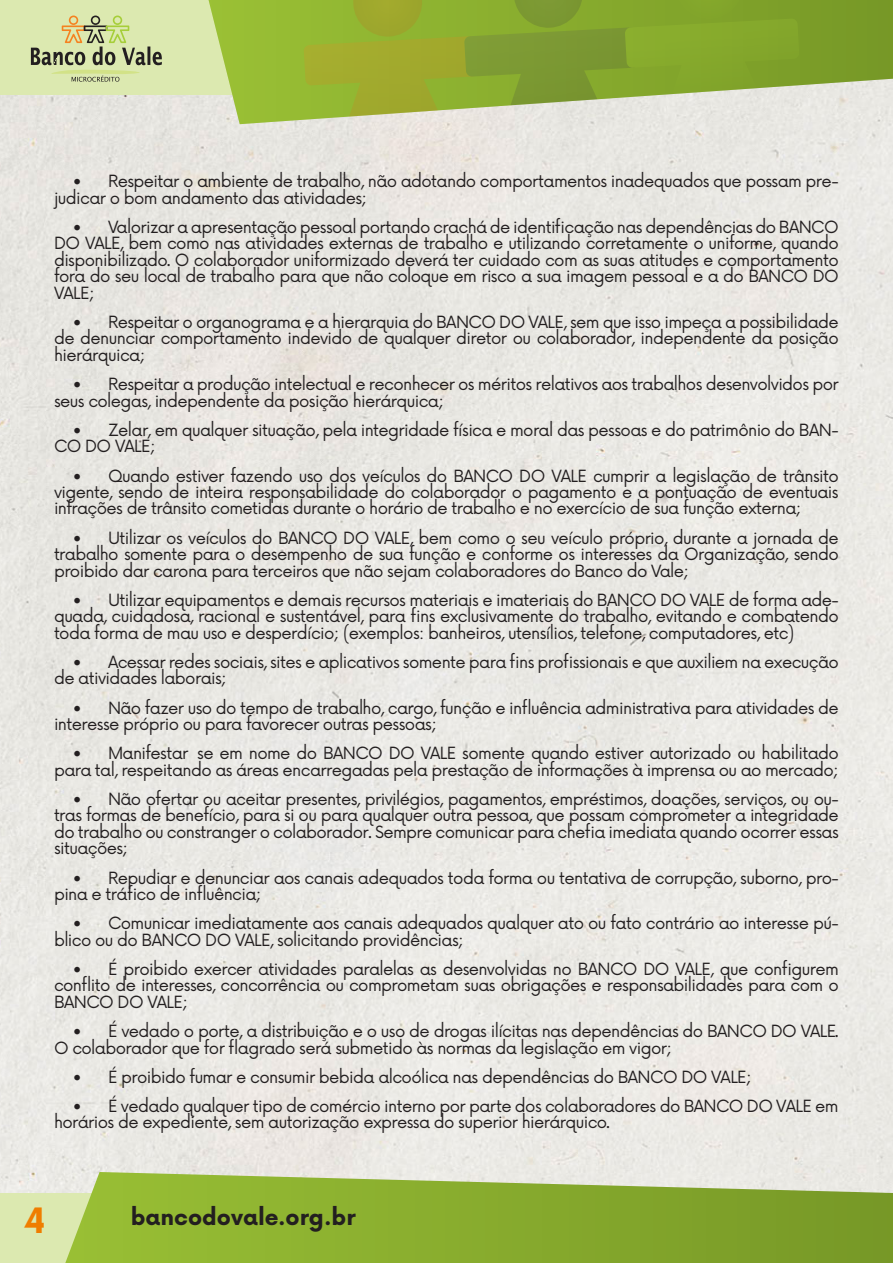
<style>
.page{position:relative;width:893px;height:1263px;background:#fff}
.page>*{position:absolute;margin:0;border:0;box-sizing:border-box;transform-origin:0 0}
.t1{font:700 34.05px "Now";color:#ef7d00}
.t2{font:700 22.35px "Now";color:#231f20}
.t3{font:16.35px/16.4px "Now";letter-spacing:-.04em;color:#231f20}
</style>
<div class="page">
<div style="left:0;top:95px;width:893px;height:1098px;background:#eae9e4"></div>
<div style="left:0;top:0;width:443px;height:95px;background:#dce9b0"></div>
<div style="left:0;top:1193px;width:853px;height:70px;background:#dce9b0"></div>
<svg style="left:208px;top:0;width:685px;height:124px;background:#aac26b"></svg>
<svg style="left:304px;top:0;width:495px;height:117px;background:#96af44"></svg>
<svg style="left:40px;top:1172px;width:853px;height:91px;background:#97b548"></svg>
<svg style="left:31px;top:16px;width:131px;height:66px"></svg>
<p class="t3" style="left:54px;top:172px;width:786px;text-indent:18px">• Respeitar o ambiente de trabalho, não adotando comportamentos inadequados que possam pre&shy;judicar o bom andamento das atividades;</p>
<p class="t3" style="left:54px;top:218px;width:786px;text-align:justify;text-indent:18px">• Valorizar a apresentação pessoal portando crachá de identificação nas dependências do BANCO DO VALE, bem como nas atividades externas de trabalho e utilizando corretamente o uniforme, quando disponibilizado. O colaborador uniformizado deverá ter cuidado com as suas atitudes e comportamento fora do seu local de trabalho para que não coloque em risco a sua imagem pessoal e a do BANCO DO VALE;</p>
<p class="t3" style="left:54px;top:313px;width:786px;text-align:justify;text-indent:18px">• Respeitar o organograma e a hierarquia do BANCO DO VALE, sem que isso impeça a possibilidade de denunciar comportamento indevido de qualquer diretor ou colaborador, independente da posição hierárquica;</p>
<p class="t3" style="left:54px;top:375px;width:786px;text-indent:18px">• Respeitar a produção intelectual e reconhecer os méritos relativos aos trabalhos desenvolvidos por seus colegas, independente da posição hierárquica;</p>
<p class="t3" style="left:54px;top:421px;width:786px;text-indent:18px">• Zelar, em qualquer situação, pela integridade física e moral das pessoas e do patrimônio do BAN-<br>CO DO VALE;</p>
<p class="t3" style="left:54px;top:466px;width:786px;text-align:justify;text-indent:18px">• Quando estiver fazendo uso dos veículos do BANCO DO VALE cumprir a legislação de trânsito vigente, sendo de inteira responsabilidade do colaborador o pagamento e a pontuação de eventuais infrações de trânsito cometidas durante o horário de trabalho e no exercício de sua função externa;</p>
<p class="t3" style="left:54px;top:528px;width:786px;text-align:justify;text-indent:18px">• Utilizar os veículos do BANCO DO VALE, bem como o seu veículo próprio, durante a jornada de trabalho somente para o desempenho de sua função e conforme os interesses da Organização, sendo proibido dar carona para terceiros que não sejam colaboradores do Banco do Vale;</p>
<p class="t3" style="left:54px;top:590px;width:786px;text-align:justify;text-indent:18px">• Utilizar equipamentos e demais recursos materiais e imateriais do BANCO DO VALE de forma ade&shy;quada, cuidadosa, racional e sustentável, para fins exclusivamente do trabalho, evitando e combatendo toda forma de mau uso e desperdício; (exemplos: banheiros, utensílios, telefone, computadores, etc)</p>
<p class="t3" style="left:54px;top:653px;width:786px;text-indent:18px">• Acessar redes sociais, sites e aplicativos somente para fins profissionais e que auxiliem na execução de atividades laborais;</p>
<p class="t3" style="left:54px;top:698px;width:786px;text-indent:18px">• Não fazer uso do tempo de trabalho, cargo, função e influência administrativa para atividades de interesse próprio ou para favorecer outras pessoas;</p>
<p class="t3" style="left:54px;top:744px;width:786px;text-align:right">• Manifestar‐se em nome do BANCO DO VALE somente quando estiver autorizado ou habilitado para tal, respeitando as áreas encarregadas pela prestação de informações à imprensa ou ao mercado;</p>
<p class="t3" style="left:54px;top:790px;width:786px;text-align:justify;text-indent:18px">• Não ofertar ou aceitar presentes, privilégios, pagamentos, empréstimos, doações, serviços, ou ou&shy;tras formas de benefício, para si ou para qualquer outra pessoa, que possam comprometer a integridade do trabalho ou constranger o colaborador. Sempre comunicar para chefia imediata quando ocorrer essas situações;</p>
<p class="t3" style="left:54px;top:868px;width:786px;text-indent:18px">• Repudiar e denunciar aos canais adequados toda forma ou tentativa de corrupção, suborno, pro&shy;pina e tráfico de influência;</p>
<p class="t3" style="left:54px;top:914px;width:786px;text-indent:18px">• Comunicar imediatamente aos canais adequados qualquer ato ou fato contrário ao interesse pú&shy;blico ou do BANCO DO VALE, solicitando providências;</p>
<p class="t3" style="left:54px;top:960px;width:786px;text-align:justify;text-indent:18px">• É proibido exercer atividades paralelas as desenvolvidas no BANCO DO VALE, que configurem conflito de interesses, concorrência ou comprometam suas obrigações e responsabilidades para com o BANCO DO VALE;</p>
<p class="t3" style="left:54px;top:1022px;width:786px;text-indent:18px">• É vedado o porte, a distribuição e o uso de drogas ilícitas nas dependências do BANCO DO VALE.<br>O colaborador que for flagrado será submetido às normas da legislação em vigor;</p>
<p class="t3" style="left:72px;top:1067px;width:681px">• É proibido fumar e consumir bebida alcoólica nas dependências do BANCO DO VALE;</p>
<p class="t3" style="left:54px;top:1097px;width:786px;text-indent:18px">• É vedado qualquer tipo de comércio interno por parte dos colaboradores do BANCO DO VALE em horários de expediente, sem autorização expressa do superior hierárquico.</p>
<h1 class="t1" style="left:24px;top:1195px;width:23px">4</h1>
<h2 class="t2" style="left:131px;top:1201px;width:226px">bancodovale.org.br</h2>
</div>
